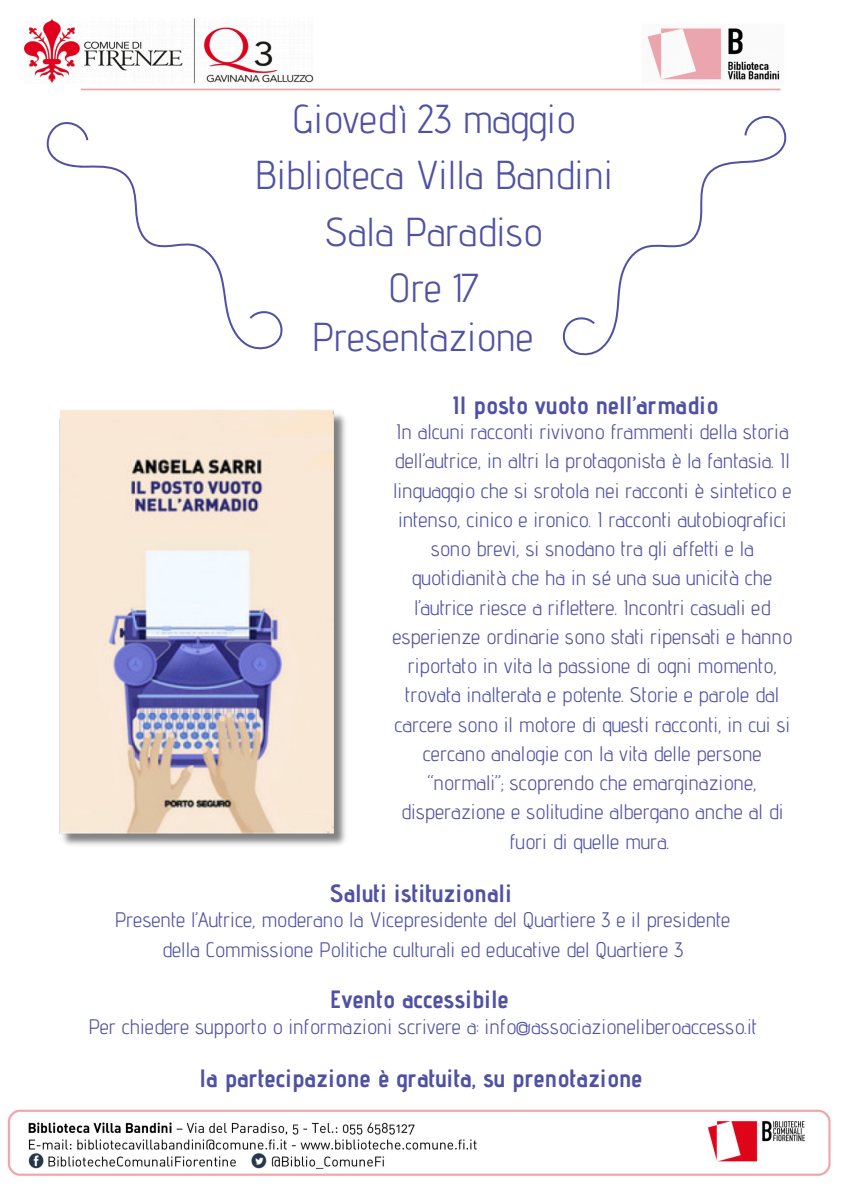
<style>
.page{position:relative;width:842px;height:1191px;background:#fff}
.page>*{position:absolute;margin:0;border:0;box-sizing:border-box;transform-origin:0 0}
.t1{font:40.3px/56.2px "Advent Pro";color:#5051a3;text-align:center}
.t2{font:700 25px "Advent Pro";color:#5051a3}
.t3{font:21px/29.3px "Advent Pro";color:#5051a3;text-align:center}
</style>
<div class="page">
<img style="left:24px;top:18px;width:757px;height:73px">
<img style="left:7px;top:1109px;width:824px;height:67px">
<img style="left:59px;top:409px;width:287px;height:436px">
<svg style="left:46px;top:122px;width:237px;height:228px"></svg>
<svg style="left:562px;top:116px;width:225px;height:240px"></svg>
<h2 class="t1" style="left:255px;top:90px;width:360px">Giovedì 23 maggio<br>Biblioteca Villa Bandini<br>Sala Paradiso<br>Ore 17</h2>
<p class="t1" style="left:312px;top:308px;width:223px">Presentazione</p>
<h1 class="t2" style="left:452px;top:389px;width:268px">Il posto vuoto nell’armadio</h1>
<h2 class="t3" style="left:392px;top:416px;width:401px">In alcuni racconti rivivono frammenti della storia dell’autrice, in altri la protagonista è la fantasia. Il linguaggio che si srotola nei racconti è sintetico e intenso, cinico e ironico. I racconti autobiografici sono brevi, si snodano tra gli affetti e la quotidianità che ha in sé una sua unicità che l’autrice riesce a riflettere. Incontri casuali ed esperienze ordinarie sono stati ripensati e hanno riportato in vita la passione di ogni momento, trovata inalterata e potente. Storie e parole dal carcere sono il motore di questi racconti, in cui si cercano analogie con la vita delle persone “normali”; scoprendo che emarginazione, disperazione e solitudine albergano anche al di fuori di quelle mura.</h2>
<p class="t2" style="left:330px;top:877px;width:184px">Saluti istituzionali</p>
<p class="t3" style="left:115px;top:904px;width:617px">Presente l’Autrice, moderano la Vicepresidente del Quartiere 3 e il presidente della Commissione Politiche culturali ed educative del Quartiere 3</p>
<h2 class="t2" style="left:330px;top:984px;width:180px">Evento accessibile</h2>
<p class="t3" style="left:88px;top:1011px;width:670px">Per chiedere supporto o informazioni scrivere a: info@associazioneliberoaccesso.it</p>
<p class="t2" style="left:200px;top:1062px;width:444px">la partecipazione è gratuita, su prenotazione</p>
</div>
